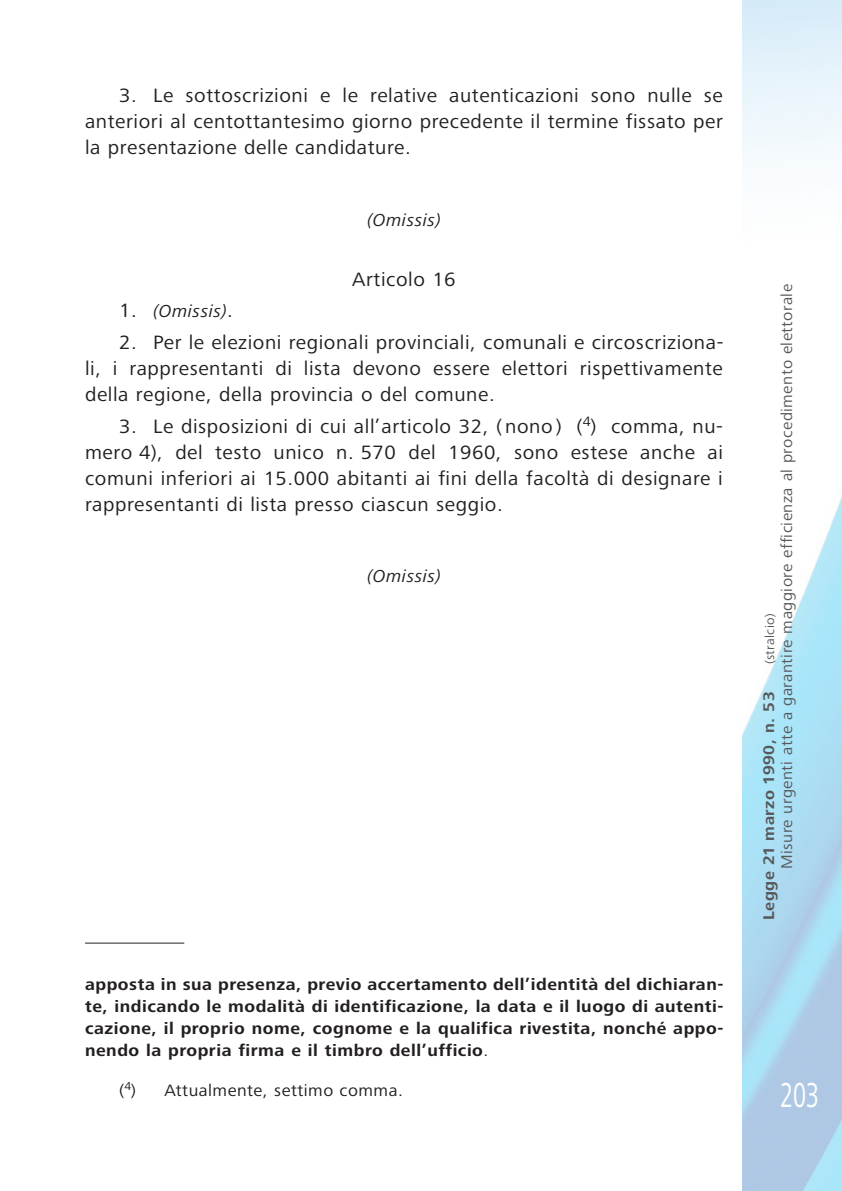
<style>
.page{position:relative;width:842px;height:1191px;background:#fff}
.page>*{position:absolute;margin:0;border:0;box-sizing:border-box;transform-origin:0 0}
.t1{font:36px "Frutiger Next Pro";color:#fff;scale:.67 1}
.t2{font:20px/26px "Frutiger Next Pro";letter-spacing:.025em;color:#231f20;text-align:justify;scale:1.05 1}
.t3{font:italic 18px "Frutiger Next Pro";letter-spacing:.025em;color:#231f20;scale:1.05 1}
.t4{font:700 17px/22px "Frutiger Next Pro";letter-spacing:.03em;color:#231f20;text-align:justify;scale:1.06 1}
.t5{font:17px "Frutiger Next Pro";letter-spacing:.025em;color:#231f20;scale:1.06 1}
.t6{font:16px "Frutiger Next Pro";letter-spacing:.025em;color:#57585a;scale:1.05 1}
.t7{font:700 16px "Frutiger Next Pro";letter-spacing:.03em;color:#57585a;scale:1.05 1}
.t8{font:13px "Frutiger Next Pro";letter-spacing:.025em;color:#57585a;scale:1.05 1}
.s1{font-style:normal;font-size:20px}
.s2{font-weight:400}
</style>
<div class="page">
<img style="left:743px;top:0;width:99px;height:1191px">
<hr style="left:85px;top:942px;width:99px;height:1px;background:#231f20">
<p class="t2" style="left:85px;top:84px;width:609px;text-indent:34px">3. Le sottoscrizioni e le relative autenticazioni sono nulle se anteriori al centottantesimo giorno precedente il termine fissato per la presentazione delle candidature.</p>
<p class="t3" style="left:367px;top:213px;width:72px">(Omissis)</p>
<p class="t2" style="left:352px;top:268px;width:100px">Articolo 16</p>
<p class="t3" style="left:119px;top:304px;width:110px"><span class="s1">1.</span> (Omissis)<span class="s1">.</span></p>
<p class="t2" style="left:85px;top:331px;width:609px;text-indent:34px">2. Per le elezioni regionali provinciali, comunali e circoscriziona&shy;li, i rappresentanti di lista devono essere elettori rispettivamente della regione, della provincia o del comune.</p>
<p class="t2" style="left:85px;top:415px;width:609px;text-indent:34px">3. Le disposizioni di cui all’articolo 32, ( nono ) (<sup>4</sup>) comma, nu&shy;mero 4), del testo unico n. 570 del 1960, sono estese anche ai comuni inferiori ai 15.000 abitanti ai fini della facoltà di designare i rappresentanti di lista presso ciascun seggio.</p>
<p class="t3" style="left:367px;top:569px;width:72px">(Omissis)</p>
<p class="t6" style="left:781px;top:869px;width:558px;rotate:-90deg">Misure urgenti atte a garantire maggiore efficienza al procedimento elettorale</p>
<p class="t8" style="left:765px;top:664px;width:50px;rotate:-90deg">(stralcio)</p>
<p class="t7" style="left:763px;top:920px;width:219px;rotate:-90deg">Legge 21 marzo 1990, n. 53</p>
<p class="t4" style="left:85px;top:974px;width:604px">apposta in sua presenza, previo accertamento dell’identità del dichiaran&shy;te, indicando le modalità di identificazione, la data e il luogo di autenti&shy;cazione, il proprio nome, cognome e la qualifica rivestita, nonché appo&shy;nendo la propria firma e il timbro dell’ufficio<span class="s2">.</span></p>
<p class="t5" style="left:119px;top:1083px;width:269px">(<sup>4</sup>) Attualmente, settimo comma.</p>
<p class="t1" style="left:780px;top:1081px;width:60px">203</p>
</div>
